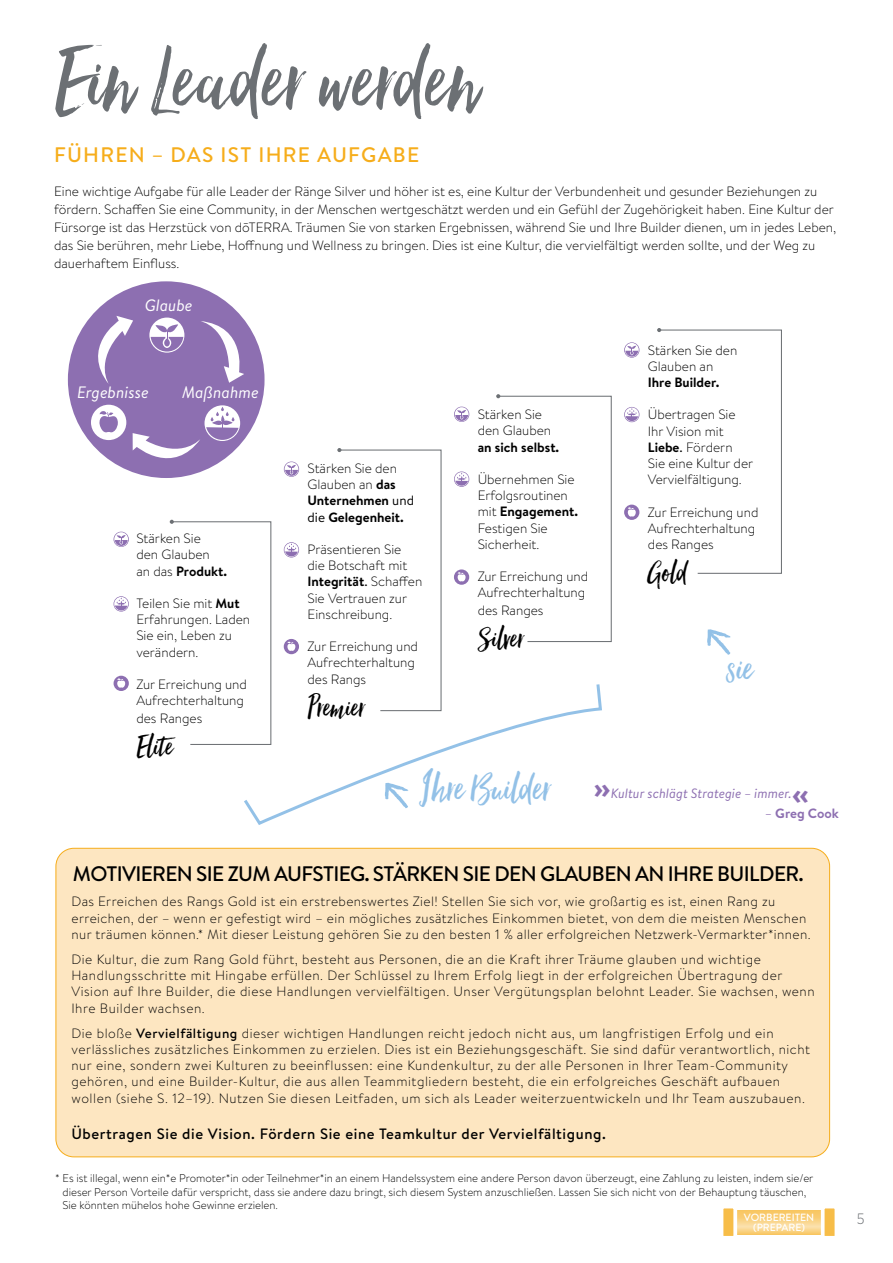
<style>
.page{position:relative;width:893px;height:1263px;background:#fff}
.page>*{position:absolute;margin:0;border:0;box-sizing:border-box;transform-origin:0 0}
.t1{font:112.5px "Hello Beautiful";color:#6c7074}
.t2{font:48.3px "Hello Beautiful";color:#93c1e7}
.t3{font:37.05px "Hello Beautiful";color:#000}
.t4{font:500 21px "Brandon Text";letter-spacing:-.03em;color:#000}
.t5{font:500 21px "Brandon Text";letter-spacing:.06em;color:#f6ad1b}
.t6{font:italic 16.5px "Brandon Text";color:#fff}
.t7{font:500 15px "Brandon Text";letter-spacing:.04em;color:#000}
.t8{font:300 15px "Gotham Narrow";color:#6c7074}
.t9{font:300 13.5px/16.2px "Brandon Text";letter-spacing:.025em;color:#000}
.t10{font:300 13.5px/16.2px "Brandon Text";color:#000}
.t11{font:700 13.5px/16.2px "Brandon Text";color:#000}
.t12{font:italic 13.5px "Brandon Text";color:#8d6fb1}
.t13{font:700 13.5px "Brandon Text";color:#8d6fb1}
.t14{font:300 11.25px/13.5px "Brandon Text";color:#000}
.t15{font:500 10.5px/10.5px "Brandon Text";color:#fff;text-align:center}
.s1{font-weight:700}
.s2{font-weight:300}
.s3{font-weight:400}
.s4{font-family:"Hello Beautiful";font-style:normal;font-size:48.3px;color:#93c1e7}
.s5{font-family:"Gotham";font-weight:700;font-style:normal;font-size:27px}
.s6{font-weight:400;font-style:italic}
.s7{font-weight:500}
</style>
<div class="page">
<div style="left:56px;top:848px;width:774px;height:309px;background:#fde6c1;border-radius:18px"></div>
<svg style="left:624px;top:505px;width:15px;height:15px"></svg>
<svg style="left:454px;top:569px;width:15px;height:16px"></svg>
<svg style="left:284px;top:639px;width:15px;height:15px"></svg>
<svg style="left:114px;top:676px;width:15px;height:15px"></svg>
<svg style="left:657px;top:328px;width:125px;height:246px"></svg>
<svg style="left:496px;top:394px;width:116px;height:249px"></svg>
<svg style="left:337px;top:448px;width:105px;height:233px"></svg>
<svg style="left:170px;top:520px;width:102px;height:225px"></svg>
<svg style="left:707px;top:629px;width:24px;height:26px"></svg>
<div style="left:69px;top:282px;width:194px;height:195px;background:#8d6fb1;border-radius:50%"></div>
<svg style="left:737px;top:1210px;width:84px;height:24px;background:#f9d182"></svg>
<div style="left:720px;top:1205px;width:17px;height:35px;background:#f7bd48;border:4px solid #fff"></div>
<div style="left:821px;top:1205px;width:17px;height:35px;background:#f7bd48;border:4px solid #fff"></div>
<svg style="left:241px;top:681px;width:361px;height:144px"></svg>
<svg style="left:114px;top:532px;width:15px;height:15px"></svg>
<svg style="left:284px;top:461px;width:15px;height:16px"></svg>
<svg style="left:624px;top:342px;width:15px;height:16px"></svg>
<svg style="left:454px;top:407px;width:15px;height:15px"></svg>
<svg style="left:80px;top:316px;width:53px;height:68px"></svg>
<svg style="left:201px;top:321px;width:46px;height:62px"></svg>
<svg style="left:91px;top:405px;width:35px;height:35px"></svg>
<div style="left:149px;top:318px;width:35px;height:35px;background:#fff;border-radius:50%"></div>
<svg style="left:151px;top:324px;width:32px;height:28px"></svg>
<svg style="left:205px;top:405px;width:35px;height:36px"></svg>
<svg style="left:133px;top:407px;width:106px;height:70px"></svg>
<svg style="left:114px;top:596px;width:15px;height:16px"></svg>
<svg style="left:284px;top:542px;width:15px;height:15px"></svg>
<svg style="left:454px;top:471px;width:15px;height:16px"></svg>
<svg style="left:624px;top:407px;width:15px;height:15px"></svg>
<h1 class="t1" style="left:54px;top:17px;width:427px">Ein Leader werden</h1>
<h3 class="t5" style="left:54px;top:141px;width:367px">FÜHREN – DAS IST IHRE AUFGABE</h3>
<p class="t10" style="left:54px;top:181px;width:784px;line-height:18px">Eine wichtige Aufgabe für alle Leader der Ränge Silver und höher ist es, eine Kultur der Verbundenheit und gesunder Beziehungen zu fördern. Schaffen Sie eine Community, in der Menschen wertgeschätzt werden und ein Gefühl der Zugehörigkeit haben. Eine Kultur der Fürsorge ist das Herzstück von dōTERRA. Träumen Sie von starken Ergebnissen, während Sie und Ihre Builder dienen, um in jedes Leben, das Sie berühren, mehr Liebe, Hoffnung und Wellness zu bringen. Dies ist eine Kultur, die vervielfältigt werden sollte, und der Weg zu dauerhaftem Einfluss.</p>
<p class="t6" style="left:145px;top:294px;width:49px">Glaube</p>
<p class="t6" style="left:77px;top:381px;width:73px">Ergebnisse</p>
<p class="t6" style="left:182px;top:381px;width:78px">Maßnahme</p>
<p class="t10" style="left:136px;top:530px;width:92px">Stärken Sie<br>den Glauben<br>an das <span class="s1">Produkt.</span></p>
<p class="t10" style="left:136px;top:595px;width:115px">Teilen Sie mit <span class="s1">Mut<br></span>Erfahrungen. Laden<br>Sie ein, Leben zu verändern.</p>
<p class="t10" style="left:136px;top:676px;width:112px">Zur Erreichung und<br>Aufrechterhaltung</p>
<p class="t10" style="left:136px;top:710px;width:67px">des Ranges</p>
<h3 class="t3" style="left:136px;top:725px;width:38px">Elite</h3>
<p class="t11" style="left:307px;top:460px;width:108px"><span class="s2">Stärken Sie den<br>Glauben an</span> das<br>Unternehmen <span class="s3">und die</span> Gelegenheit.</p>
<p class="t10" style="left:307px;top:541px;width:116px">Präsentieren Sie<br>die Botschaft mit<br><span class="s1">Integrität</span><span class="s3">.</span> Schaffen<br>Sie Vertrauen zur<br>Einschreibung.</p>
<p class="t10" style="left:307px;top:638px;width:112px">Zur Erreichung und<br>Aufrechterhaltung des Rangs</p>
<h3 class="t3" style="left:307px;top:686px;width:59px">Premier</h3>
<p class="t10" style="left:478px;top:406px;width:75px">Stärken Sie den Glauben</p>
<p class="t11" style="left:478px;top:438px;width:83px">an sich selbst.</p>
<p class="t10" style="left:478px;top:471px;width:102px">Übernehmen Sie<br>Erfolgsroutinen mit <span class="s1">Engagement.<br></span>Festigen Sie<br>Sicherheit.</p>
<p class="t10" style="left:478px;top:568px;width:112px">Zur Erreichung und<br>Aufrechterhaltung</p>
<p class="t10" style="left:478px;top:602px;width:67px">des Ranges</p>
<h3 class="t3" style="left:478px;top:617px;width:48px">Silver</h3>
<p class="t10" style="left:648px;top:341px;width:91px">Stärken Sie den<br>Glauben an</p>
<p class="t11" style="left:648px;top:374px;width:73px">Ihre Builder.</p>
<p class="t10" style="left:648px;top:406px;width:107px">Übertragen Sie<br>Ihr Vision mit<br><span class="s1">Liebe</span><span class="s3">.</span> Fördern<br>Sie eine Kultur der<br>Vervielfältigung.</p>
<p class="t10" style="left:648px;top:503px;width:112px">Zur Erreichung und<br>Aufrechterhaltung des Ranges</p>
<h3 class="t3" style="left:648px;top:551px;width:41px">Gold</h3>
<h2 class="t2" style="left:727px;top:641px;width:28px">sie</h2>
<p class="t12" style="left:420px;top:784px;width:391px"><span class="s4">Ihre Builder</span> <span class="s5">»</span>Kultur schlägt Strategie – immer. <span class="s5">«</span></p>
<p class="t13" style="left:765px;top:803px;width:75px"><span class="s6">–</span> Greg Cook</p>
<h3 class="t4" style="left:73px;top:859px;width:732px">MOTIVIEREN SIE ZUM AUFSTIEG. STÄRKEN SIE DEN GLAUBEN AN IHRE BUILDER.</h3>
<p class="t9" style="left:71px;top:893px;width:741px">Das Erreichen des Rangs Gold ist ein erstrebenswertes Ziel! Stellen Sie sich vor, wie großartig es ist, einen Rang zu erreichen, der – wenn er gefestigt wird – ein mögliches zusätzliches Einkommen bietet, von dem die meisten Menschen nur träumen können.* Mit dieser Leistung gehören Sie zu den besten 1 % aller erfolgreichen Netzwerk-Vermarkter*innen.</p>
<p class="t9" style="left:71px;top:951px;width:745px">Die Kultur, die zum Rang Gold führt, besteht aus Personen, die an die Kraft ihrer Träume glauben und wichtige Handlungsschritte mit Hingabe erfüllen. Der Schlüssel zu Ihrem Erfolg liegt in der erfolgreichen Übertragung der Vision auf Ihre Builder, die diese Handlungen vervielfältigen. Unser Vergütungsplan belohnt Leader. Sie wachsen, wenn Ihre Builder wachsen.</p>
<p class="t9" style="left:71px;top:1024px;width:740px">Die bloße <span class="s7">Vervielfältigung</span> dieser wichtigen Handlungen reicht jedoch nicht aus, um langfristigen Erfolg und ein verlässliches zusätzliches Einkommen zu erzielen. Dies ist ein Beziehungsgeschäft. Sie sind dafür verantwortlich, nicht nur eine, sondern zwei Kulturen zu beeinflussen: eine Kundenkultur, zu der alle Personen in Ihrer Team-Community gehören, und eine Builder-Kultur, die aus allen Teammitgliedern besteht, die ein erfolgreiches Geschäft aufbauen wollen (siehe S. 12–19). Nutzen Sie diesen Leitfaden, um sich als Leader weiterzuentwickeln und Ihr Team auszubauen.</p>
<p class="t7" style="left:71px;top:1123px;width:536px">Übertragen Sie die Vision. Fördern Sie eine Teamkultur der Vervielfältigung.</p>
<p class="t14" style="left:62px;top:1171px;width:752px;text-indent:-7px">* Es ist illegal, wenn ein*e Promoter*in oder Teilnehmer*in an einem Handelssystem eine andere Person davon überzeugt, eine Zahlung zu leisten, indem sie/er dieser Person Vorteile dafür verspricht, dass sie andere dazu bringt, sich diesem System anzuschließen. Lassen Sie sich nicht von der Behauptung täuschen,<br>Sie könnten mühelos hohe Gewinne erzielen.</p>
<p class="t15" style="left:744px;top:1212px;width:72px">VORBEREITEN (PREPARE)</p>
<p class="t8" style="left:857px;top:1210px;width:9px">5</p>
</div>
